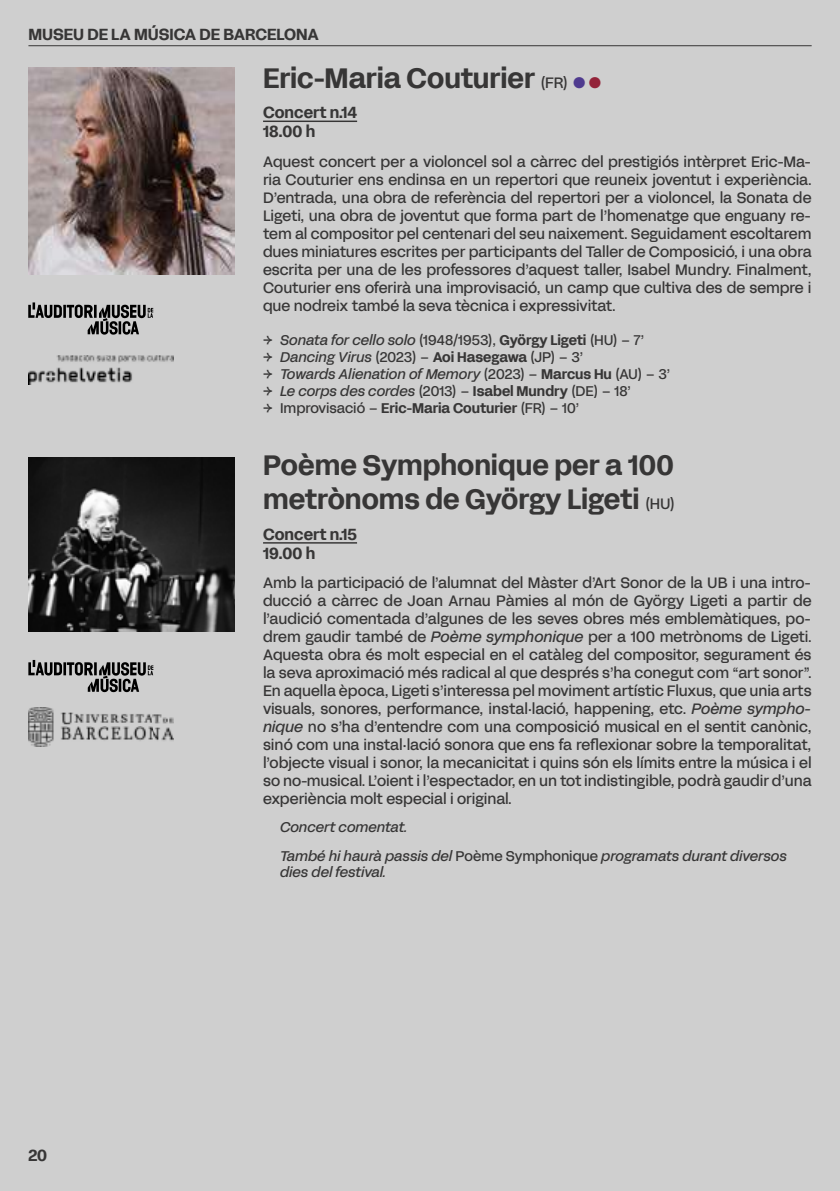
<style>
.page{position:relative;width:840px;height:1191px;background:#fff}
.page>*{position:absolute;margin:0;border:0;box-sizing:border-box;transform-origin:0 0}
.t1{font:28px/34px "FFF Acid Grotesk Bold TRIAL";color:#373636}
.t2{font:16px/19.2px "FFF Acid Grotesk Bold TRIAL";color:#373636}
.t3{font:15px/18px "FFF Acid Grotesk Regular TRIAL";color:#373636;text-align:justify}
.t4{font:14px "FFF Acid Grotesk Regular TRIAL";color:#373636}
.t5{font:14px/28.2px "FFF Acid Grotesk Regular Italic TRIAL";letter-spacing:-.005em;color:#373636}
.s1{font-family:"FFF Acid Grotesk Regular TRIAL";font-size:15px}
.s2{font-family:"Arial";font-size:26px;color:#4f3b8f}
.s3{font-family:"Arial";font-size:26px;color:#932339}
.s4{font-family:"FFF Acid Grotesk Regular Italic TRIAL"}
.s5{font-family:"FFF Acid Grotesk Bold TRIAL"}
.s6{font-family:"FFF Acid Grotesk Regular TRIAL"}
</style>
<div class="page">
<div style="left:0;top:0;width:839px;height:1191px;background:#cfcfcf"></div>
<hr style="left:263px;top:121px;width:94px;height:1px;background:#373636">
<hr style="left:263px;top:542px;width:94px;height:1px;background:#373636">
<svg style="left:28px;top:660px;width:125px;height:32px"></svg>
<img style="left:28px;top:707px;width:145px;height:39px">
<img style="left:28px;top:457px;width:206px;height:174px">
<img style="left:28px;top:68px;width:207px;height:206px">
<svg style="left:28px;top:302px;width:125px;height:33px"></svg>
<hr style="left:28px;top:45px;width:783px;height:1px;background:#373636">
<img style="left:28px;top:355px;width:145px;height:29px">
<p class="t2" style="left:28px;top:23px;width:292px">MUSEU DE LA MÚSICA DE BARCELONA</p>
<p class="t2" style="left:28px;top:1144px;width:20px">20</p>
<h1 class="t1" style="left:263px;top:58px;width:341px">Eric-Maria Couturier <span class="s1">(FR)</span> <span class="s2">●</span><span class="s3">●</span></h1>
<p class="t2" style="left:263px;top:102px;width:95px">Concert n.14<br>18.00 h</p>
<p class="t3" style="left:263px;top:151px;width:549px">Aquest concert per a violoncel sol a càrrec del prestigiós intèrpret Eric-Ma&shy;ria Couturier ens endinsa en un repertori que reuneix joventut i experiència.<br>D’entrada, una obra de referència del repertori per a violoncel, la Sonata de Ligeti, una obra de joventut que forma part de l’homenatge que enguany re&shy;tem al compositor pel centenari del seu naixement. Seguidament escoltarem dues miniatures escrites per participants del Taller de Composició, i una obra escrita per una de les professores d’aquest taller, Isabel Mundry. Finalment, Couturier ens oferirà una improvisació, un camp que cultiva des de sempre i que nodreix també la seva tècnica i expressivitat.</p>
<p class="t4" style="left:263px;top:329px;width:382px">→ <span class="s4">Sonata for cello solo</span> (1948/1953), <span class="s5">György Ligeti</span> (HU) – 7’</p>
<p class="t4" style="left:263px;top:346px;width:321px">→ <span class="s4">Dancing Virus</span> (2023) – <span class="s5">Aoi Hasegawa</span> (JP) – 3’</p>
<p class="t5" style="left:263px;top:359px;width:408px"><span class="s6">→</span> Towards Alienation of Memory <span class="s6">(2023) –</span> <span class="s5">Marcus Hu</span> <span class="s6">(AU) – 3’</span></p>
<p class="t4" style="left:263px;top:380px;width:369px">→ <span class="s4">Le corps des cordes</span> (2013) – <span class="s5">Isabel Mundry</span> (DE) – 18’</p>
<p class="t4" style="left:263px;top:396px;width:317px">→ Improvisació – <span class="s5">Eric-Maria Couturier</span> (FR) – 10’</p>
<h1 class="t1" style="left:263px;top:446px;width:413px">Poème Symphonique per a 100 metrònoms de György Ligeti <span class="s1">(HU)</span></h1>
<p class="t2" style="left:263px;top:523px;width:95px">Concert n.15<br>19.00 h</p>
<p class="t3" style="left:263px;top:572px;width:549px">Amb la participació de l’alumnat del Màster d’Art Sonor de la UB i una intro&shy;ducció a càrrec de Joan Arnau Pàmies al món de György Ligeti a partir de l’audició comentada d’algunes de les seves obres més emblemàtiques, po&shy;drem gaudir també de <span class="s4">Poème symphonique</span> per a 100 metrònoms de Ligeti.<br>Aquesta obra és molt especial en el catàleg del compositor, segurament és la seva aproximació més radical al que després s’ha conegut com “art sonor”.<br>En aquella època, Ligeti s’interessa pel moviment artístic Fluxus, que unia arts visuals, sonores, performance, instal·lació, happening, etc. <span class="s4">Poème sympho&shy;nique</span> no s’ha d’entendre com una composició musical en el sentit canònic, sinó com una instal·lació sonora que ens fa reflexionar sobre la temporalitat, l’objecte visual i sonor, la mecanicitat i quins són els límits entre la música i el so no-musical. L’oient i l’espectador, en un tot indistingible, podrà gaudir d’una experiència molt especial i original.</p>
<p class="t5" style="left:280px;top:812px;width:508px">Concert comentat.<br>També hi haurà passis del <span class="s6">Poème Symphonique</span> programats durant diversos</p>
<p class="t5" style="left:280px;top:857px;width:107px">dies del festival.</p>
</div>
